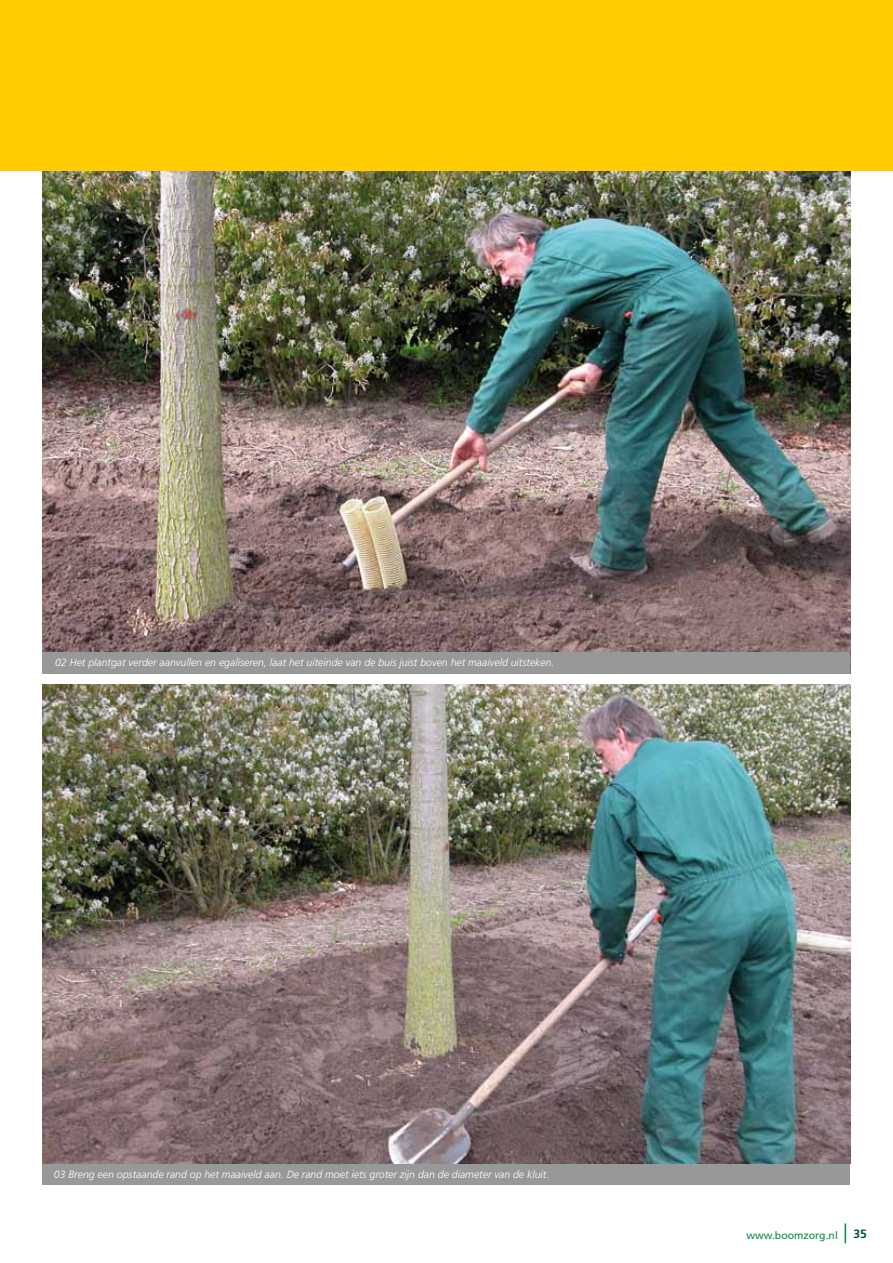
<style>
.page{position:relative;width:893px;height:1263px;background:#fff}
.page>*{position:absolute;margin:0;border:0;box-sizing:border-box;transform-origin:0 0}
.t1{font:700 12px "Frutiger";color:#00523c}
.t2{font:italic 300 10.5px "Frutiger";color:#fff}
.t3{font:10.5px "Frutiger";color:#008b45}
</style>
<div class="page">
<svg style="left:845px;top:1223px;width:1px;height:20px"></svg>
<img style="left:43px;top:171px;width:807px;height:481px">
<div style="left:43px;top:652px;width:807px;height:22px;background:#97989a"></div>
<div style="left:43px;top:1163px;width:807px;height:22px;background:#97989a"></div>
<img style="left:43px;top:685px;width:807px;height:478px">
<div style="left:0;top:0;width:893px;height:171px;background:#fecc00"></div>
<p class="t2" style="left:55px;top:657px;width:501px">02 Het plantgat verder aanvullen en egaliseren, laat het uiteinde van de buis juist boven het maaiveld uitsteken.</p>
<p class="t2" style="left:54px;top:1168px;width:497px">03 Breng een opstaande rand op het maaiveld aan. De rand moet iets groter zijn dan de diameter van de kluit.</p>
<p class="t3" style="left:746px;top:1229px;width:93px">www.boomzorg.nl</p>
<p class="t1" style="left:853px;top:1227px;width:15px">35</p>
</div>
